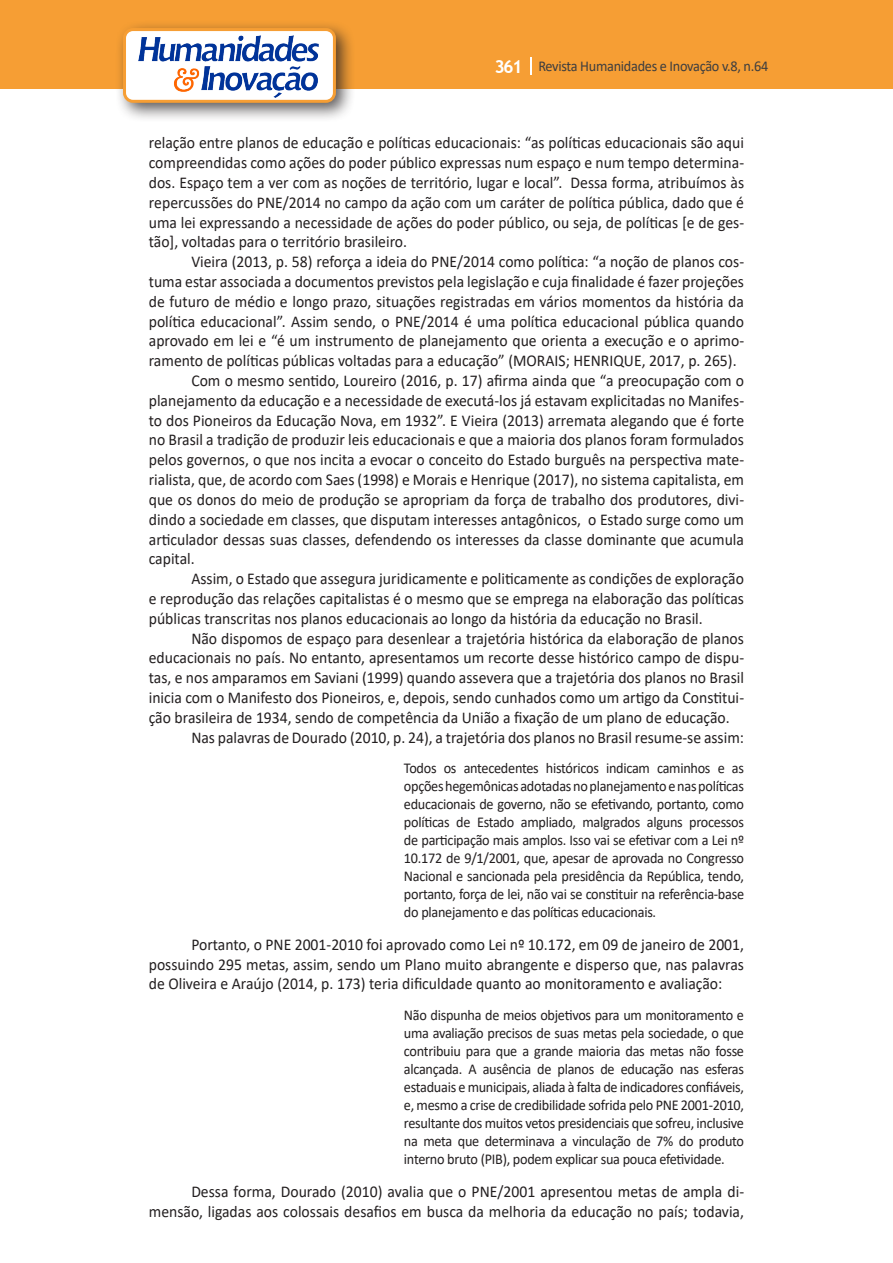
<style>
.page{position:relative;width:893px;height:1263px;background:#fff}
.page>*{position:absolute;margin:0;border:0;box-sizing:border-box;transform-origin:0 0}
.Texto{font:16.5px/19.8px "Calibri";color:#231f20;text-align:justify;scale:.95 1}
.citacao{font:15px/18px "Calibri";letter-spacing:-.02em;color:#231f20;text-align:justify;scale:.95 1}
.t1{font:15px "Calibri";letter-spacing:-.02em;color:#3e3e3f;scale:.95 1}
.s1{font-family:"Trebuchet MS";font-weight:700;font-size:18px;color:#fff}
</style>
<div class="page">
<div style="left:0;top:0;width:893px;height:88px;background:#f69e34"></div>
<svg style="left:530px;top:57px;width:2px;height:18px"></svg>
<div style="left:115px;top:20px;width:241px;height:103px;background:#231f20;opacity:.75"></div>
<div style="left:125px;top:30px;width:209px;height:71px;background:#fff;border-radius:9px"></div>
<img style="left:138px;top:35px;width:181px;height:62px">
<div style="left:123px;top:28px;width:213px;height:75px;border:3px solid #f69e34;border-radius:9px"></div>
<p class="t1" style="left:495px;top:56px;width:290px"><span class="s1">361</span> Revista Humanidades e Inovação v.8, n.64</p>
<p class="Texto" style="left:149px;top:133px;width:628px">relação entre planos de educação e políticas educacionais: “as políticas educacionais são aqui compreendidas como ações do poder público expressas num espaço e num tempo determina&shy;dos. Espaço tem a ver com as noções de território, lugar e local”. Dessa forma, atribuímos às repercussões do PNE/2014 no campo da ação com um caráter de política pública, dado que é uma lei expressando a necessidade de ações do poder público, ou seja, de políticas [e de ges&shy;tão], voltadas para o território brasileiro.</p>
<p class="Texto" style="left:149px;top:251px;width:628px;text-indent:43px">Vieira (2013, p. 58) reforça a ideia do PNE/2014 como política: “a noção de planos cos&shy;tuma estar associada a documentos previstos pela legislação e cuja finalidade é fazer projeções de futuro de médio e longo prazo, situações registradas em vários momentos da história da política educacional”. Assim sendo, o PNE/2014 é uma política educacional pública quando aprovado em lei e “é um instrumento de planejamento que orienta a execução e o aprimo&shy;ramento de políticas públicas voltadas para a educação” (MORAIS; HENRIQUE, 2017, p. 265).</p>
<p class="Texto" style="left:149px;top:370px;width:628px;text-indent:43px">Com o mesmo sentido, Loureiro (2016, p. 17) afirma ainda que “a preocupação com o planejamento da educação e a necessidade de executá-los já estavam explicitadas no Manifes&shy;to dos Pioneiros da Educação Nova, em 1932”. E Vieira (2013) arremata alegando que é forte no Brasil a tradição de produzir leis educacionais e que a maioria dos planos foram formulados pelos governos, o que nos incita a evocar o conceito do Estado burguês na perspectiva mate&shy;rialista, que, de acordo com Saes (1998) e Morais e Henrique (2017), no sistema capitalista, em que os donos do meio de produção se apropriam da força de trabalho dos produtores, divi&shy;dindo a sociedade em classes, que disputam interesses antagônicos, o Estado surge como um articulador dessas suas classes, defendendo os interesses da classe dominante que acumula capital.</p>
<p class="Texto" style="left:149px;top:568px;width:628px;text-indent:43px">Assim, o Estado que assegura juridicamente e politicamente as condições de exploração e reprodução das relações capitalistas é o mesmo que se emprega na elaboração das políticas públicas transcritas nos planos educacionais ao longo da história da educação no Brasil.</p>
<p class="Texto" style="left:149px;top:628px;width:628px;text-indent:43px">Não dispomos de espaço para desenlear a trajetória histórica da elaboração de planos educacionais no país. No entanto, apresentamos um recorte desse histórico campo de dispu&shy;tas, e nos amparamos em Saviani (1999) quando assevera que a trajetória dos planos no Brasil inicia com o Manifesto dos Pioneiros, e, depois, sendo cunhados como um artigo da Constitui&shy;ção brasileira de 1934, sendo de competência da União a fixação de um plano de educação.</p>
<p class="Texto" style="left:191px;top:727px;width:583px">Nas palavras de Dourado (2010, p. 24), a trajetória dos planos no Brasil resume-se assim:</p>
<p class="citacao" style="left:404px;top:759px;width:360px">Todos os antecedentes históricos indicam caminhos e as opções hegemônicas adotadas no planejamento e nas políticas educacionais de governo, não se efetivando, portanto, como políticas de Estado ampliado, malgrados alguns processos de participação mais amplos. Isso vai se efetivar com a Lei nº 10.172 de 9/1/2001, que, apesar de aprovada no Congresso Nacional e sancionada pela presidência da República, tendo, portanto, força de lei, não vai se constituir na referência-base do planejamento e das políticas educacionais.</p>
<p class="Texto" style="left:149px;top:934px;width:628px;text-indent:43px">Portanto, o PNE 2001-2010 foi aprovado como Lei nº 10.172, em 09 de janeiro de 2001, possuindo 295 metas, assim, sendo um Plano muito abrangente e disperso que, nas palavras de Oliveira e Araújo (2014, p. 173) teria dificuldade quanto ao monitoramento e avaliação:</p>
<p class="citacao" style="left:404px;top:1006px;width:360px">Não dispunha de meios objetivos para um monitoramento e uma avaliação precisos de suas metas pela sociedade, o que contribuiu para que a grande maioria das metas não fosse alcançada. A ausência de planos de educação nas esferas estaduais e municipais, aliada à falta de indicadores confiáveis, e, mesmo a crise de credibilidade sofrida pelo PNE 2001-2010, resultante dos muitos vetos presidenciais que sofreu, inclusive na meta que determinava a vinculação de 7% do produto interno bruto (PIB), podem explicar sua pouca efetividade.</p>
<p class="Texto" style="left:149px;top:1181px;width:628px;text-align:right">Dessa forma, Dourado (2010) avalia que o PNE/2001 apresentou metas de ampla di&shy;mensão, ligadas aos colossais desafios em busca da melhoria da educação no país; todavia,</p>
</div>
